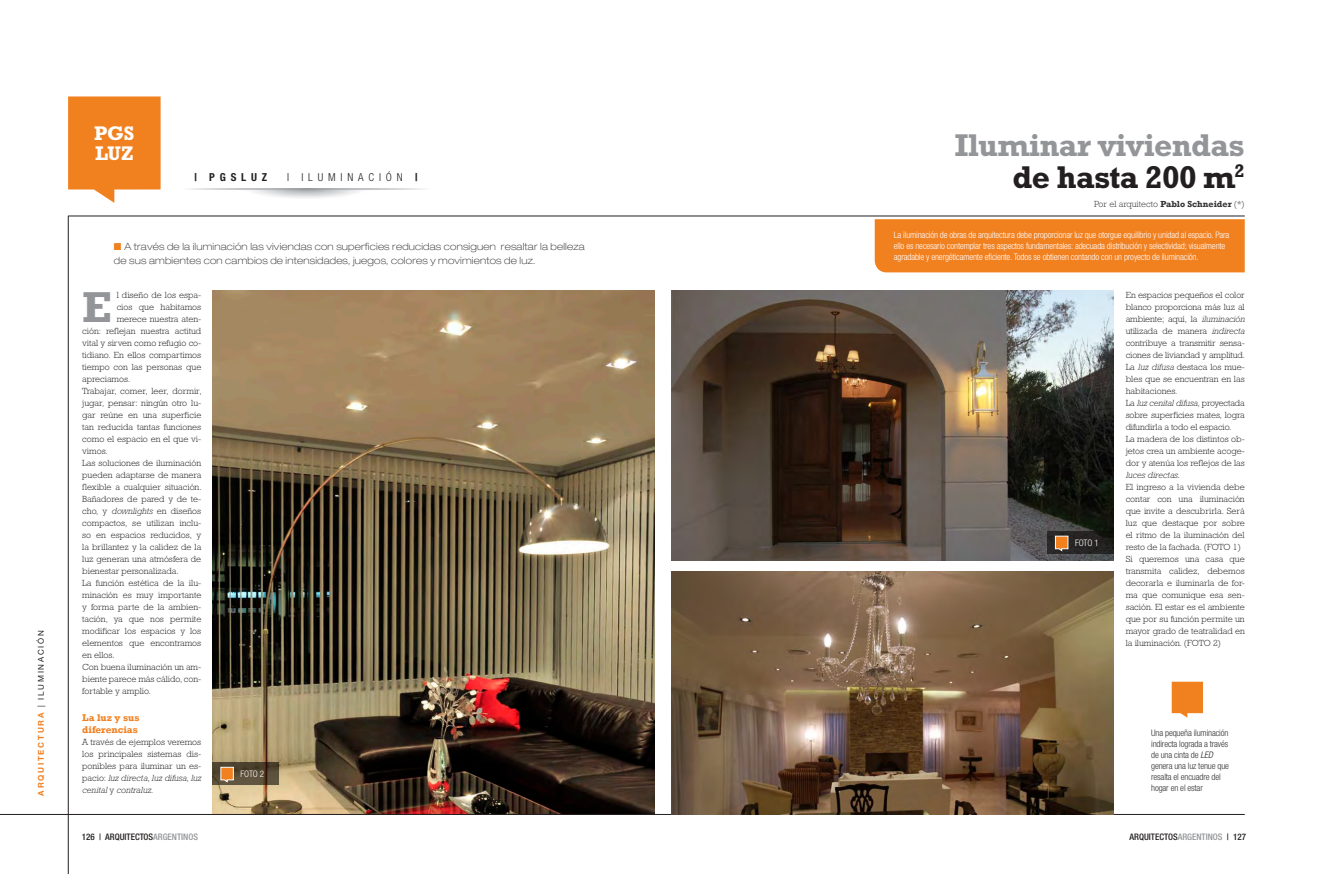
<style>
.page{position:relative;width:1327px;height:874px;background:#fff}
.page>*{position:absolute;margin:0;border:0;box-sizing:border-box;transform-origin:0 0}
.Texto_CC{font:700 44.3px "Rockwell";color:#939598}
.Foliacion_impar{font:700 31.9px "Rockwell Std";letter-spacing:-.02em;color:#939598}
.Foliacion_impar-2{font:700 31.9px "Rockwell Std";letter-spacing:-.02em;color:#231f20}
.Foliacion_impar-3{font:700 20px "Rockwell Std";letter-spacing:-.02em;color:#fff}
.t1{font:300 condensed 11px "Helvetica Neue LT Std";letter-spacing:.44em;color:#231f20}
.t2{font:700 condensed 11px "Helvetica Neue LT Std";letter-spacing:.44em;color:#231f20}
.Bajada_CC{font:100 expanded 10px/14px "Helvetica Neue LT Std";letter-spacing:.02em;color:#231f20}
.Texto_CC-2{font:700 10px "Rockwell";color:#f1801f}
.Texto_CC-3{font:300 9px/12px "Rockwell";color:#231f20;text-align:justify}
.Epigrafe_CC{font:300 condensed 9px/11px "Helvetica Neue LT Std";letter-spacing:-.015em;color:#fff}
.Epigrafe_CC-2{font:300 condensed 9px/11px "Helvetica Neue LT Std";letter-spacing:-.015em;color:#333}
.Foliacion{font:500 condensed 9px "Helvetica Neue LT Std";color:#231f20}
.Texto_CC-4{font:300 9px "Rockwell";color:#333}
.Volanta_vertical{font:700 8px "Helvetica Neue LT Std";letter-spacing:.215em;color:#f1801f}
.s1{font-weight:400;color:#231f20}
.s2{font-weight:700}
.s3{color:#f1801f}
.s4{font-style:italic}
.s5{font-style:italic;color:#231f20}
.s6{color:#939598}
</style>
<div class="page">
<div style="left:874px;top:219px;width:370px;height:53px;background:#f1801f"></div>
<img style="left:213px;top:291px;width:442px;height:522px">
<hr style="left:68px;top:216px;width:1px;height:657px;background:#231f20">
<hr style="left:0;top:813px;width:1244px;height:1px;background:#231f20">
<svg style="left:68px;top:96px;width:93px;height:107px;background:#f28f3a"></svg>
<hr style="left:68px;top:216px;width:1176px;height:1px;background:#231f20">
<svg style="left:190px;top:188px;width:234px;height:1px"></svg>
<img style="left:672px;top:571px;width:442px;height:243px">
<img style="left:672px;top:291px;width:442px;height:269px">
<svg style="left:1047px;top:531px;width:67px;height:22px"></svg>
<svg style="left:1055px;top:535px;width:13px;height:16px"></svg>
<svg style="left:1171px;top:681px;width:32px;height:36px"></svg>
<svg style="left:213px;top:762px;width:66px;height:22px"></svg>
<svg style="left:220px;top:766px;width:14px;height:16px"></svg>
<p class="Volanta_vertical" style="left:36px;top:795px;width:167px;rotate:-90deg">ARQUITECTURA <span class="s1">| ILUMINACIÓN</span></p>
<p class="Foliacion_impar-3" style="left:94px;top:121px;width:42px">PGS</p>
<p class="Foliacion_impar-3" style="left:95px;top:141px;width:40px">LUZ</p>
<p class="Foliacion_impar" style="left:955px;top:126px;width:291px">Iluminar viviendas</p>
<p class="t2" style="left:194px;top:170px;width:74px">| PGSLUZ</p>
<p class="t1" style="left:287px;top:171px;width:132px">I ILUMINACIÓN <span class="s2">|</span></p>
<p class="Foliacion_impar-2" style="left:1012px;top:158px;width:234px">de hasta 200 m<sup>2</sup></p>
<p class="Texto_CC-4" style="left:1094px;top:199px;width:152px">Por el arquitecto <span class="s2">Pablo Schneider</span> (*)</p>
<p class="Bajada_CC" style="left:114px;top:239px;width:472px"><span class="s3">■</span> A través de la iluminación las viviendas con superficies reducidas consiguen resaltar la belleza de sus ambientes con cambios de intensidades, juegos, colores y movimientos de luz.</p>
<p class="Texto_CC" style="left:82px;top:280px;width:31px">E</p>
<p class="Texto_CC-3" style="left:117px;top:288px;width:86px">l diseño de los espa-</p>
<p class="Texto_CC-3" style="left:117px;top:300px;width:86px">cios que habitamos</p>
<p class="Texto_CC-3" style="left:117px;top:312px;width:86px">merece nuestra aten-</p>
<p class="Texto_CC-3" style="left:82px;top:324px;width:121px">ción: reflejan nuestra actitud</p>
<p class="Texto_CC-3" style="left:82px;top:336px;width:121px">vital y sirven como refugio co-</p>
<p class="Texto_CC-3" style="left:82px;top:348px;width:121px">tidiano. En ellos compartimos</p>
<p class="Texto_CC-3" style="left:82px;top:360px;width:121px">tiempo con las personas que</p>
<p class="Texto_CC-3" style="left:82px;top:372px;width:50px">apreciamos.</p>
<p class="Texto_CC-3" style="left:82px;top:384px;width:121px">Trabajar, comer, leer, dormir, jugar, pensar: ningún otro lu&shy;gar reúne en una superficie tan reducida tantas funciones como el espacio en el que vi&shy;vimos.</p>
<p class="Texto_CC-3" style="left:82px;top:456px;width:121px">Las soluciones de iluminación pueden adaptarse de manera flexible a cualquier situación.<br>Bañadores de pared y de te&shy;cho, y <span class="s4">downlights</span> en diseños compactos, se utilizan inclu&shy;so en espacios reducidos, y la brillantez y la calidez de la luz generan una atmósfera de bienestar personalizada.</p>
<p class="Texto_CC-3" style="left:82px;top:576px;width:121px">La función estética de la ilu&shy;minación es muy importante y forma parte de la ambien&shy;tación, ya que nos permite modificar los espacios y los elementos que encontramos en ellos.</p>
<p class="Texto_CC-3" style="left:82px;top:660px;width:121px">Con buena iluminación un am&shy;biente parece más cálido, con&shy;fortable y amplio.</p>
<p class="Texto_CC-2" style="left:82px;top:711px;width:59px">La luz y sus</p>
<p class="Texto_CC-2" style="left:82px;top:723px;width:57px">diferencias</p>
<p class="Texto_CC-3" style="left:82px;top:735px;width:121px">A través de ejemplos veremos los principales sistemas dis&shy;ponibles para iluminar un es&shy;pacio: <span class="s4">luz directa, luz difusa, luz cenital</span> y <span class="s4">contraluz.</span></p>
<p class="Epigrafe_CC" style="left:240px;top:767px;width:25px">FOTO 2</p>
<p class="Epigrafe_CC" style="left:894px;top:229px;width:337px">La iluminación de obras de arquitectura debe proporcionar luz que otorgue equilibrio y unidad al espacio. Para ello es necesario contemplar tres aspectos fundamentales: adecuada distribución y selectividad; visualmente agradable y energéticamente eficiente. Todos se obtienen contando con un proyecto de iluminación.</p>
<p class="Epigrafe_CC" style="left:1075px;top:536px;width:25px">FOTO 1</p>
<p class="Texto_CC-3" style="left:1125px;top:288px;width:121px">En espacios pequeños el color blanco proporciona más luz al ambiente; aquí, la <span class="s4">iluminación </span>utilizada de manera <span class="s4">indirecta </span>contribuye a transmitir sensa&shy;ciones de liviandad y amplitud.</p>
<p class="Texto_CC-3" style="left:1125px;top:360px;width:121px">La <span class="s4">luz difusa</span> destaca los mue&shy;bles que se encuentran en las habitaciones.</p>
<p class="Texto_CC-3" style="left:1125px;top:396px;width:121px">La <span class="s4">luz cenital difusa,</span> proyectada sobre superficies mates, logra difundirla a todo el espacio.</p>
<p class="Texto_CC-3" style="left:1125px;top:432px;width:121px">La madera de los distintos ob&shy;jetos crea un ambiente acoge&shy;dor y atenúa los reflejos de las <span class="s4">luces directas.</span></p>
<p class="Texto_CC-3" style="left:1125px;top:480px;width:121px">El ingreso a la vivienda debe contar con una iluminación que invite a descubrirla. Será luz que destaque por sobre el ritmo de la iluminación del resto de la fachada. (FOTO 1)</p>
<p class="Texto_CC-3" style="left:1125px;top:552px;width:121px">Si queremos una casa que transmita calidez, debemos decorarla e iluminarla de for&shy;ma que comunique esa sen&shy;sación. El estar es el ambiente que por su función permite un mayor grado de teatralidad en la iluminación. (FOTO 2)</p>
<p class="Epigrafe_CC-2" style="left:1151px;top:726px;width:79px">Una pequeña iluminación indirecta lograda a través de una cinta de <span class="s5">LED </span>genera una luz tenue que resalta el encuadre del hogar en el estar</p>
<p class="Foliacion" style="left:82px;top:831px;width:118px">126 | ARQUITECTOS<span class="s6">ARGENTINOS</span></p>
<p class="Foliacion" style="left:1129px;top:831px;width:118px">ARQUITECTOS<span class="s6">ARGENTINOS</span> | 127</p>
</div>
